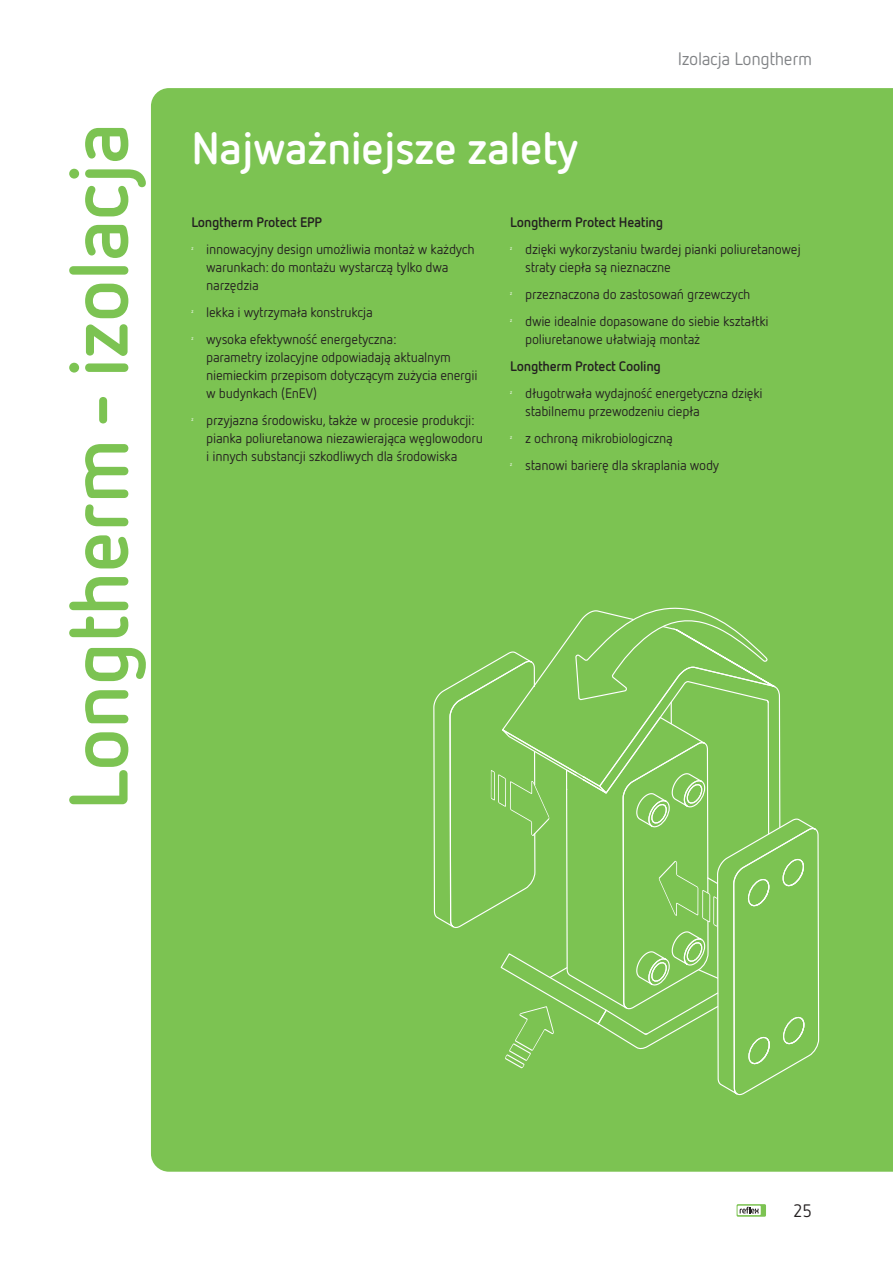
<style>
.page{position:relative;width:893px;height:1263px;background:#fff}
.page>*{position:absolute;margin:0;border:0;box-sizing:border-box;transform-origin:0 0}
.Headline{font:700 82.05px "Netto Pro";letter-spacing:-.015em;color:#7cc352}
.Headline-2{font:700 45px "Netto Pro";letter-spacing:-.015em;color:#fff}
.Topline_links{font:18px "Netto Pro";letter-spacing:-.02em;color:#808285}
.t1{font:18px "Netto Pro";color:#231f20}
.t2{font:13.8px/18px "Netto Pro";letter-spacing:-.02em;color:#231f20}
.Aufzählung_4_mm_Tab{font:700 13.8px "Netto Pro";letter-spacing:-.02em;color:#231f20}
.t3{font:700 3.75px "Netto Pro";color:#fff}
</style>
<div class="page">
<div style="left:151px;top:88px;width:742px;height:1084px;background:#7cc352"></div>
<div style="left:433px;top:476px;width:100px;height:675px;background:#7cc352"></div>
<div style="left:598px;top:476px;width:118px;height:127px;background:#7cc352"></div>
<div style="left:622px;top:476px;width:87px;height:127px;background:#7cc352"></div>
<div style="left:716px;top:476px;width:17px;height:127px;background:#7cc352"></div>
<div style="left:733px;top:476px;width:87px;height:675px;background:#7cc352"></div>
<div style="left:449px;top:603px;width:356px;height:548px;background:#7cc352"></div>
<svg style="left:737px;top:1204px;width:29px;height:13px"></svg>
<svg style="left:737px;top:1206px;width:24px;height:9px"></svg>
<svg style="left:740px;top:1207px;width:19px;height:6px"></svg>
<p class="Headline" style="left:44px;top:810px;width:689px;rotate:-90deg">Longtherm - izolacja</p>
<p class="Headline-2" style="left:191px;top:118px;width:389px">Najważniejsze zalety</p>
<p class="Topline_links" style="left:678px;top:47px;width:136px">Izolacja Longtherm</p>
<p class="Aufzählung_4_mm_Tab" style="left:191px;top:212px;width:132px">Longtherm Protect EPP</p>
<p class="t3" style="left:191px;top:246px;width:4px">Z</p>
<p class="t2" style="left:206px;top:239px;width:270px">innowacyjny design umożliwia montaż w każdych warunkach: do montażu wystarczą tylko dwa narzędzia</p>
<p class="t3" style="left:191px;top:309px;width:4px">Z</p>
<p class="t2" style="left:206px;top:302px;width:168px">lekka i wytrzymała konstrukcja</p>
<p class="t3" style="left:191px;top:336px;width:4px">Z</p>
<p class="t2" style="left:206px;top:329px;width:273px">wysoka efektywność energetyczna:<br>parametry izolacyjne odpowiadają aktualnym niemieckim przepisom dotyczącym zużycia energii w budynkach (EnEV)</p>
<p class="t3" style="left:191px;top:417px;width:4px">Z</p>
<p class="t2" style="left:206px;top:410px;width:278px">przyjazna środowisku, także w procesie produkcji: pianka poliuretanowa niezawierająca węglowodoru i innych substancji szkodliwych dla środowiska</p>
<p class="Aufzählung_4_mm_Tab" style="left:510px;top:212px;width:154px">Longtherm Protect Heating</p>
<p class="t3" style="left:510px;top:246px;width:4px">Z</p>
<p class="t2" style="left:525px;top:239px;width:277px">dzięki wykorzystaniu twardej pianki poliuretanowej straty ciepła są nieznaczne</p>
<p class="t3" style="left:510px;top:291px;width:4px">Z</p>
<p class="t2" style="left:525px;top:284px;width:227px">przeznaczona do zastosowań grzewczych</p>
<p class="t3" style="left:510px;top:318px;width:4px">Z</p>
<p class="t2" style="left:525px;top:311px;width:245px">dwie idealnie dopasowane do siebie kształtki poliuretanowe ułatwiają montaż</p>
<p class="Aufzählung_4_mm_Tab" style="left:510px;top:356px;width:152px">Longtherm Protect Cooling</p>
<p class="t3" style="left:510px;top:390px;width:4px">Z</p>
<p class="t2" style="left:525px;top:383px;width:239px">długotrwała wydajność energetyczna dzięki stabilnemu przewodzeniu ciepła</p>
<p class="t3" style="left:510px;top:435px;width:4px">Z</p>
<p class="t2" style="left:525px;top:428px;width:149px">z ochroną mikrobiologiczną</p>
<p class="t3" style="left:510px;top:462px;width:4px">Z</p>
<p class="t2" style="left:525px;top:455px;width:196px">stanowi barierę dla skraplania wody</p>
<h3 class="t1" style="left:793px;top:1199px;width:20px">25</h3>
</div>
